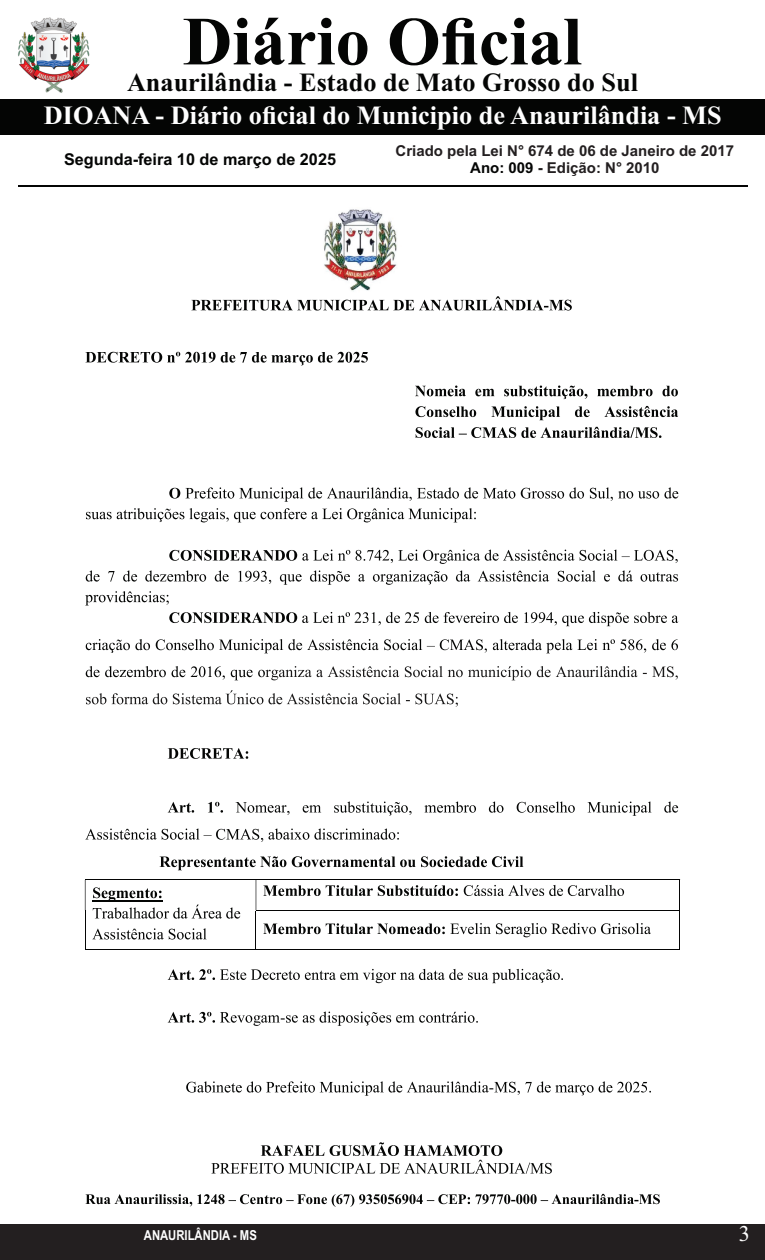
<style>
.page{position:relative;width:765px;height:1260px;background:#fff}
.page>*{position:absolute;margin:0;border:0;box-sizing:border-box;transform-origin:0 0}
.t1{font:700 68.75px "Times New Roman";color:#040504}
.t2{font:700 26.25px "Times New Roman";color:#fff}
.t3{font:700 26.25px "Times New Roman";color:#040504}
.t4{font:22.5px "Times New Roman";color:#fff}
.t5{font:700 16.25px "Arial";color:#040504}
.t6{font:700 15px/16.8px "Arial";color:#231f20;text-align:center}
.t7{font:700 13.75px "Arial Narrow";color:#fff}
.s1{color:#040504}
</style>
<div class="page">
<div style="left:0;top:1225px;width:765px;height:35px;background:#231f20"></div>
<div style="left:0;top:100px;width:765px;height:35px;background:#040504"></div>
<hr style="left:18px;top:185px;width:729px;height:2px;background:#040504">
<img style="left:18px;top:18px;width:71px;height:75px">
<svg style="left:191px;top:296px;width:381px;height:15px"></svg>
<svg style="left:85px;top:1194px;width:575px;height:13px"></svg>
<img style="left:324px;top:209px;width:73px;height:82px">
<svg style="left:85px;top:352px;width:283px;height:13px"></svg>
<svg style="left:415px;top:386px;width:263px;height:13px"></svg>
<svg style="left:415px;top:406px;width:263px;height:14px"></svg>
<svg style="left:416px;top:427px;width:245px;height:11px"></svg>
<svg style="left:169px;top:487px;width:509px;height:15px"></svg>
<svg style="left:86px;top:508px;width:390px;height:14px"></svg>
<svg style="left:169px;top:550px;width:509px;height:14px"></svg>
<svg style="left:86px;top:570px;width:592px;height:15px"></svg>
<svg style="left:85px;top:591px;width:84px;height:14px"></svg>
<svg style="left:169px;top:612px;width:509px;height:14px"></svg>
<svg style="left:86px;top:639px;width:592px;height:14px"></svg>
<svg style="left:86px;top:666px;width:592px;height:14px"></svg>
<svg style="left:86px;top:690px;width:372px;height:17px"></svg>
<svg style="left:168px;top:748px;width:80px;height:11px"></svg>
<svg style="left:168px;top:802px;width:55px;height:11px"></svg>
<svg style="left:236px;top:802px;width:268px;height:13px"></svg>
<svg style="left:517px;top:802px;width:161px;height:14px"></svg>
<svg style="left:85px;top:829px;width:314px;height:13px"></svg>
<svg style="left:160px;top:856px;width:363px;height:14px"></svg>
<hr style="left:92px;top:900px;width:71px;height:1px;background:#040504">
<svg style="left:93px;top:887px;width:147px;height:32px"></svg>
<svg style="left:92px;top:928px;width:115px;height:12px"></svg>
<svg style="left:263px;top:885px;width:195px;height:11px"></svg>
<svg style="left:464px;top:885px;width:160px;height:11px"></svg>
<hr style="left:85px;top:879px;width:594px;height:1px;background:#040504">
<hr style="left:85px;top:880px;width:1px;height:30px;background:#040504">
<hr style="left:256px;top:880px;width:1px;height:30px;background:#040504">
<hr style="left:679px;top:880px;width:1px;height:30px;background:#040504">
<svg style="left:263px;top:923px;width:388px;height:14px"></svg>
<hr style="left:256px;top:910px;width:423px;height:1px;background:#040504">
<hr style="left:85px;top:911px;width:1px;height:39px;background:#040504">
<hr style="left:85px;top:949px;width:171px;height:1px;background:#040504">
<hr style="left:256px;top:911px;width:1px;height:39px;background:#040504">
<hr style="left:256px;top:949px;width:423px;height:1px;background:#040504">
<hr style="left:679px;top:911px;width:1px;height:39px;background:#040504">
<svg style="left:168px;top:969px;width:395px;height:14px"></svg>
<svg style="left:168px;top:1012px;width:310px;height:14px"></svg>
<svg style="left:186px;top:1081px;width:465px;height:15px"></svg>
<svg style="left:211px;top:1142px;width:341px;height:32px"></svg>
<h1 class="t1" style="left:183px;top:18px;width:401px">Diário Oficial</h1>
<h2 class="t2" style="left:44px;top:106px;width:679px">DIOANA - Diário oficial do Municipio de Anaurilândia - MS</h2>
<h2 class="t3" style="left:127px;top:74px;width:512px">Anaurilândia - Estado de Mato Grosso do Sul</h2>
<p class="t5" style="left:64px;top:153px;width:274px">Segunda-feira 10 de março de 2025</p>
<p class="t6" style="left:396px;top:144px;width:340px">Criado pela Lei N° 674 de 06 de Janeiro de 2017<br><span class="s1">Ano: 009</span> - Edição: N° 2010</p>
<p class="t7" style="left:144px;top:1229px;width:114px">ANAURILÂNDIA - MS</p>
<h3 class="t4" style="left:739px;top:1225px;width:13px">3</h3>
</div>
